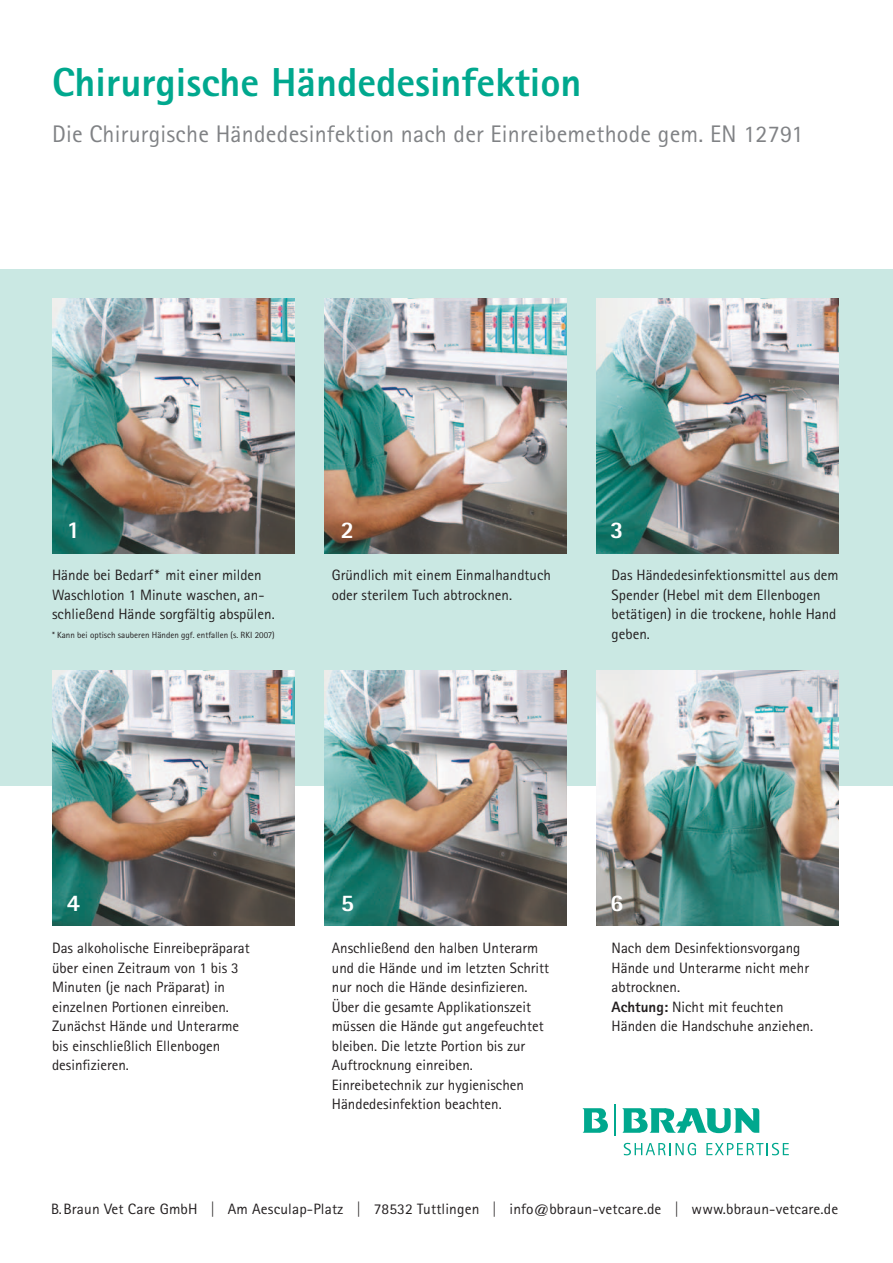
<style>
.page{position:relative;width:893px;height:1263px;background:#fff}
.page>*{position:absolute;margin:0;border:0;box-sizing:border-box;transform-origin:0 0}
.t1{font:800 40.5px "Rotis Sans Serif Pro";color:#00a88e}
.t2{font:24px "Rotis Sans Serif Pro";letter-spacing:.01em;color:#808285}
.t3{font:800 24px "Rotis Sans Serif Pro";color:#fff}
.t4{font:15px/19.5px "Rotis Sans Serif Pro";color:#231f20}
.t5{font:9px "Rotis Sans Serif Pro";color:#231f20}
.s1{font-weight:800}
</style>
<div class="page">
<div style="left:0;top:269px;width:893px;height:517px;background:#cae8e3"></div>
<img style="left:52px;top:298px;width:242px;height:255px">
<img style="left:324px;top:298px;width:243px;height:255px">
<img style="left:596px;top:298px;width:243px;height:255px">
<img style="left:52px;top:670px;width:242px;height:255px">
<img style="left:324px;top:670px;width:243px;height:255px">
<img style="left:596px;top:670px;width:243px;height:255px">
<svg style="left:624px;top:1143px;width:72px;height:12px"></svg>
<svg style="left:706px;top:1143px;width:83px;height:12px"></svg>
<svg style="left:582px;top:1108px;width:26px;height:25px"></svg>
<svg style="left:622px;top:1108px;width:137px;height:25px"></svg>
<hr style="left:614px;top:1104px;width:1px;height:32px;background:#00a88e">
<h1 class="t1" style="left:52px;top:57px;width:531px">Chirurgische Händedesinfektion</h1>
<h2 class="t2" style="left:52px;top:120px;width:753px">Die Chirurgische Händedesinfektion nach der Einreibemethode gem. EN 12791</h2>
<h2 class="t3" style="left:67px;top:515px;width:15px">1</h2>
<h2 class="t3" style="left:341px;top:515px;width:15px">2</h2>
<h2 class="t3" style="left:610px;top:515px;width:15px">3</h2>
<p class="t4" style="left:52px;top:566px;width:224px">Hände bei Bedarf* mit einer milden<br>Waschlotion 1 Minute waschen, an&shy;schließend Hände sorgfältig abspülen.</p>
<p class="t5" style="left:52px;top:629px;width:224px">* Kann bei optisch sauberen Händen ggf. entfallen (s. RKI 2007)</p>
<p class="t4" style="left:332px;top:566px;width:221px">Gründlich mit einem Einmalhandtuch oder sterilem Tuch abtrocknen.</p>
<p class="t4" style="left:612px;top:566px;width:229px">Das Händedesinfektionsmittel aus dem<br>Spender (Hebel mit dem Ellenbogen betätigen) in die trockene, hohle Hand geben.</p>
<h2 class="t3" style="left:67px;top:888px;width:15px">4</h2>
<h2 class="t3" style="left:341px;top:888px;width:15px">5</h2>
<h2 class="t3" style="left:610px;top:888px;width:15px">6</h2>
<p class="t4" style="left:52px;top:938px;width:199px">Das alkoholische Einreibepräparat über einen Zeitraum von 1 bis 3<br>Minuten (je nach Präparat) in einzelnen Portionen einreiben.<br>Zunächst Hände und Unterarme bis einschließlich Ellenbogen desinfizieren.</p>
<p class="t4" style="left:332px;top:938px;width:219px">Anschließend den halben Unterarm und die Hände und im letzten Schritt nur noch die Hände desinfizieren.<br>Über die gesamte Applikationszeit müssen die Hände gut angefeuchtet bleiben. Die letzte Portion bis zur Auftrocknung einreiben.<br>Einreibetechnik zur hygienischen Händedesinfektion beachten.</p>
<p class="t4" style="left:612px;top:938px;width:203px">Nach dem Desinfektionsvorgang<br>Hände und Unterarme nicht mehr abtrocknen.<br><span class="s1">Achtung:</span> Nicht mit feuchten<br>Händen die Handschuhe anziehen.</p>
<p class="t4" style="left:51px;top:1199px;width:789px">B. Braun Vet Care GmbH | Am Aesculap-Platz | 78532 Tuttlingen | info@bbraun-vetcare.de | www.bbraun-vetcare.de</p>
</div>
